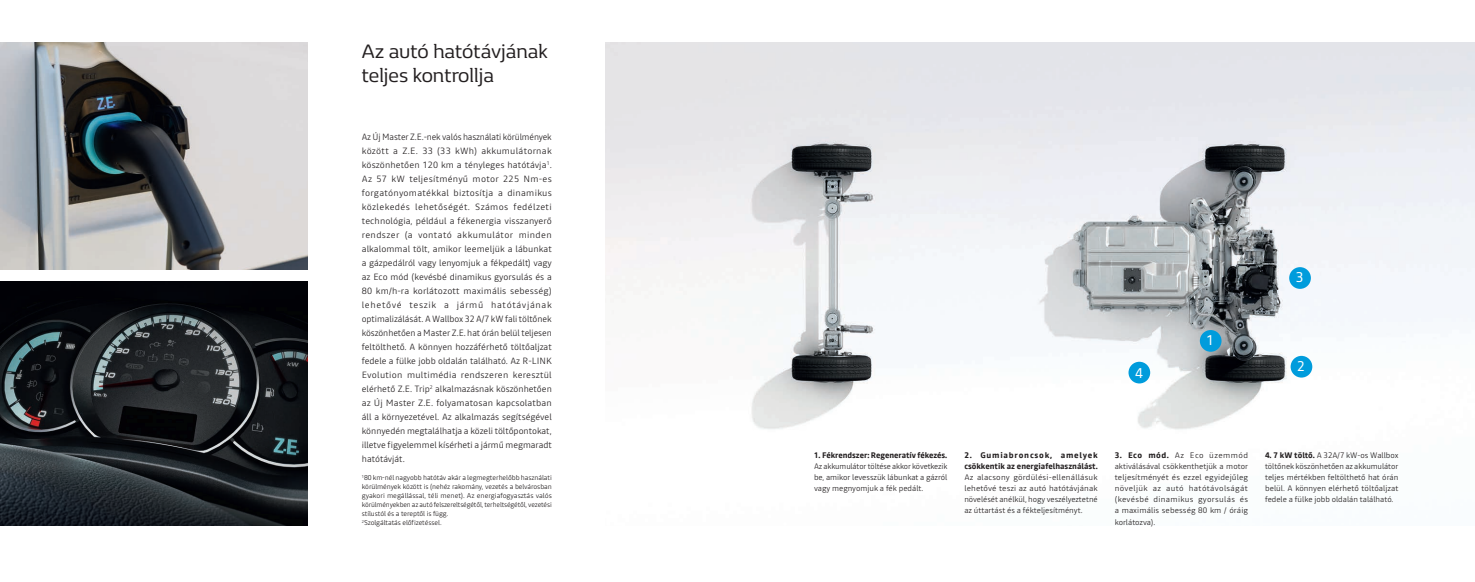
<style>
.page{position:relative;width:1475px;height:582px;background:#fff}
.page>*{position:absolute;margin:0;border:0;box-sizing:border-box;transform-origin:0 0}
.t1{font:20px/24px "Renault Life";color:#231f20}
.t2{font:14px "Read";color:#fff}
.t3{font:300 9px/14px "Read";color:#231f20;text-align:justify}
.t4{font:300 8px/11px "Read";color:#231f20;text-align:justify}
.t5{font:700 8px/11px "Read";color:#231f20}
.t6{font:300 7px/9px "Read";letter-spacing:-.01em;color:#231f20}
.s1{font-weight:700}
</style>
<div class="page">
<img style="left:0;top:281px;width:308px;height:243px">
<img style="left:0;top:43px;width:308px;height:226px">
<img style="left:605px;top:43px;width:869px;height:387px">
<div style="left:1199px;top:330px;width:22px;height:21px;background:#009cdc;border-radius:50%"></div>
<div style="left:1290px;top:355px;width:21px;height:22px;background:#009cdc;border-radius:50%"></div>
<div style="left:1288px;top:267px;width:22px;height:21px;background:#009cdc;border-radius:50%"></div>
<div style="left:1128px;top:361px;width:21px;height:22px;background:#009cdc;border-radius:50%"></div>
<h1 class="t1" style="left:362px;top:38px;width:188px">Az autó hatótávjának teljes kontrollja</h1>
<p class="t3" style="left:362px;top:129px;width:192px">Az Új Master Z.E.-nek valós használati körülmények között a Z.E. 33 (33 kWh) akkumulátornak köszönhetően 120 km a tényleges hatótávja<sup>1</sup>.<br>Az 57 kW teljesítményű motor 225 Nm-es forgatónyomatékkal biztosítja a dinamikus közlekedés lehetőségét. Számos fedélzeti technológia, például a fékenergia visszanyerő rendszer (a vontató akkumulátor minden alkalommal tölt, amikor leemeljük a lábunkat a gázpedálról vagy lenyomjuk a fékpedált) vagy az Eco mód (kevésbé dinamikus gyorsulás és a 80 km/h-ra korlátozott maximális sebesség) lehetővé teszik a jármű hatótávjának optimalizálását. A Wallbox 32 A/7 kW fali töltőnek köszönhetően a Master Z.E. hat órán belül teljesen feltölthető. A könnyen hozzáférhető töltőaljzat fedele a fülke jobb oldalán található. Az R-LINK Evolution multimédia rendszeren keresztül elérhető Z.E. Trip<sup>2</sup> alkalmazásnak köszönhetően az Új Master Z.E. folyamatosan kapcsolatban áll a környezetével. Az alkalmazás segítségével könnyedén megtalálhatja a közeli töltőpontokat, illetve figyelemmel kísérheti a jármű megmaradt hatótávját.</p>
<p class="t6" style="left:362px;top:472px;width:191px"><sup>1</sup>80 km-nél nagyobb hatótáv akár a legmegterhelőbb használati körülmények között is (nehéz rakomány, vezetés a belvárosban gyakori megállással, téli menet). Az energiafogyasztás valós körülményekben az autó felszereltségétől, terheltségétől, vezetési stílustól és a tereptől is függ.<br><sup>2</sup>Szolgáltatás előfizetéssel.</p>
<h2 class="t2" style="left:1134px;top:363px;width:9px">4</h2>
<h2 class="t2" style="left:1206px;top:330px;width:9px">1</h2>
<h2 class="t2" style="left:1295px;top:267px;width:9px">3</h2>
<h2 class="t2" style="left:1296px;top:356px;width:9px">2</h2>
<p class="t5" style="left:814px;top:449px;width:135px">1. Fékrendszer: Regeneratív fékezés.</p>
<p class="t4" style="left:814px;top:460px;width:135px">Az akkumulátor töltése akkor következik be, amikor levesszük lábunkat a gázról vagy megnyomjuk a fék pedált.</p>
<p class="t5" style="left:964px;top:449px;width:135px">2. Gumiabroncsok, amelyek csökkentik az energiafelhasználást.</p>
<p class="t4" style="left:964px;top:471px;width:135px">Az alacsony gördülési-ellenállásuk lehetővé teszi az autó hatótávjának növelését anélkül, hogy veszélyeztetné az úttartást és a fékteljesítményt.</p>
<p class="t4" style="left:1114px;top:449px;width:135px"><span class="s1">3. Eco mód.</span> Az Eco üzemmód aktiválásával csökkenthetjük a motor teljesítményét és ezzel egyidejűleg növeljük az autó hatótávolságát (kevésbé dinamikus gyorsulás és a maximális sebesség 80 km / óráig korlátozva).</p>
<p class="t4" style="left:1264px;top:449px;width:135px"><span class="s1">4. 7 kW töltő.</span> A 32A/7 kW-os Wallbox töltőnek köszönhetően az akkumulátor teljes mértékben feltölthető hat órán belül. A könnyen elérhető töltőaljzat fedele a fülke jobb oldalán található.</p>
</div>
